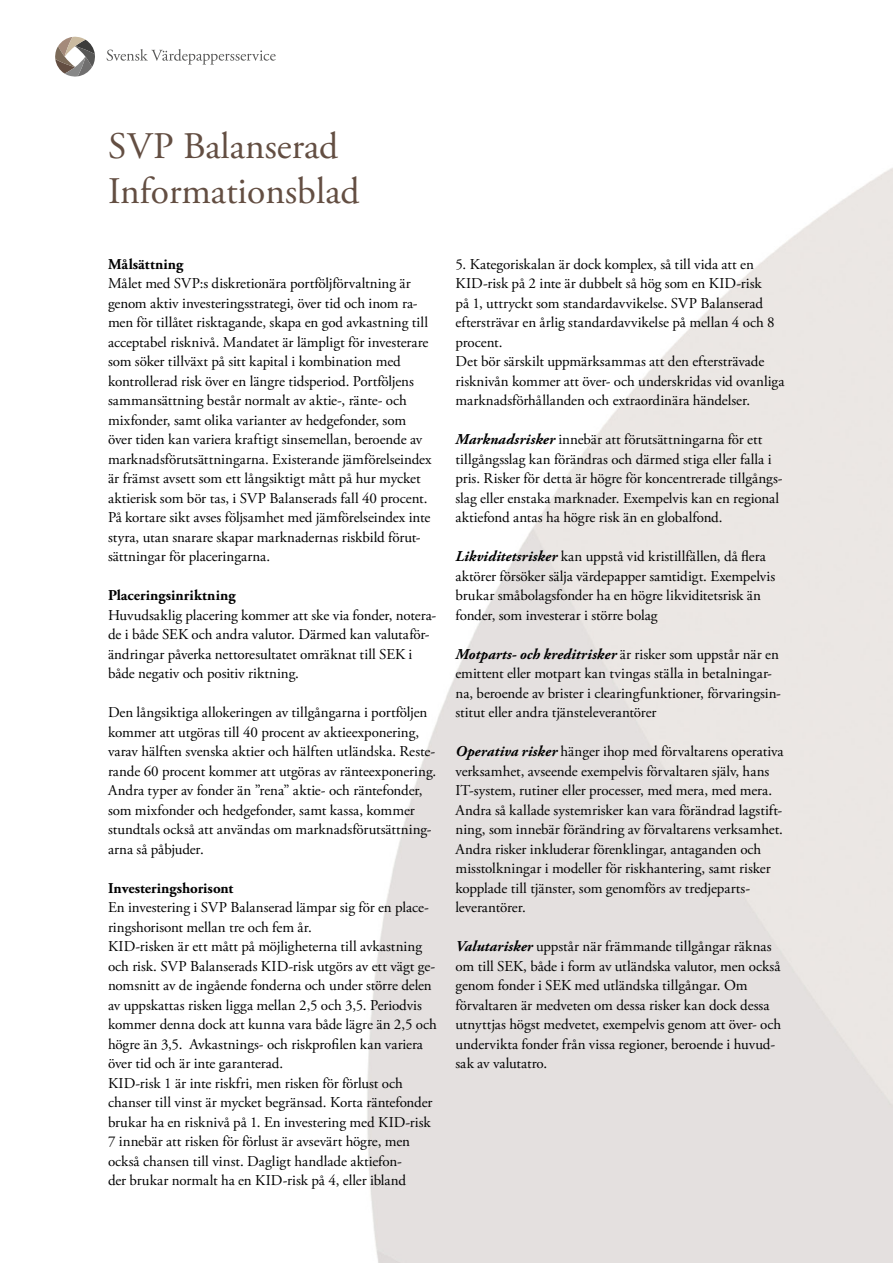
<style>
.page{position:relative;width:893px;height:1263px;background:#fff}
.page>*{position:absolute;margin:0;border:0;box-sizing:border-box;transform-origin:0 0}
.t1{font:37.5px/45px "Adobe Garamond Pro";color:#634e42}
.t2{font:15px/19.5px "Adobe Garamond Pro";letter-spacing:-.005em;color:#000}
.t3{font:700 15px "Adobe Garamond Pro";letter-spacing:.005em;color:#000}
.s1{font-weight:700;font-style:italic}
</style>
<div class="page">
<svg style="left:55px;top:37px;width:40px;height:40px"></svg>
<svg style="left:107px;top:49px;width:169px;height:16px"></svg>
<h1 class="t1" style="left:108px;top:125px;width:253px">SVP Balanserad<br>Informationsblad</h1>
<p class="t3" style="left:108px;top:255px;width:77px">Målsättning</p>
<p class="t2" style="left:108px;top:274px;width:325px">Målet med SVP:s diskretionära portföljförvaltning är genom aktiv investeringsstrategi, över tid och inom ra&shy;men för tillåtet risktagande, skapa en god avkastning till acceptabel risknivå. Mandatet är lämpligt för investerare som söker tillväxt på sitt kapital i kombination med kontrollerad risk över en längre tidsperiod. Portföljens sammansättning består normalt av aktie-, ränte- och mixfonder, samt olika varianter av hedgefonder, som över tiden kan variera kraftigt sinsemellan, beroende av marknadsförutsättningarna. Existerande jämförelseindex är främst avsett som ett långsiktigt mått på hur mycket aktierisk som bör tas, i SVP Balanserads fall 40 procent.<br>På kortare sikt avses följsamhet med jämförelseindex inte styra, utan snarare skapar marknadernas riskbild förut&shy;sättningar för placeringarna.</p>
<p class="t3" style="left:108px;top:587px;width:129px">Placeringsinriktning</p>
<p class="t2" style="left:108px;top:606px;width:330px">Huvudsaklig placering kommer att ske via fonder, notera&shy;de i både SEK och andra valutor. Därmed kan valutaför&shy;ändringar påverka nettoresultatet omräknat till SEK i både negativ och positiv riktning.</p>
<p class="t2" style="left:108px;top:703px;width:330px">Den långsiktiga allokeringen av tillgångarna i portföljen kommer att utgöras till 40 procent av aktieexponering, varav hälften svenska aktier och hälften utländska. Reste&shy;rande 60 procent kommer att utgöras av ränteexponering.<br>Andra typer av fonder än ”rena” aktie- och räntefonder, som mixfonder och hedgefonder, samt kassa, kommer stundtals också att användas om marknadsförutsättning&shy;arna så påbjuder.</p>
<p class="t3" style="left:108px;top:879px;width:127px">Investeringshorisont</p>
<p class="t2" style="left:108px;top:898px;width:330px">En investering i SVP Balanserad lämpar sig för en place&shy;ringshorisont mellan tre och fem år.<br>KID-risken är ett mått på möjligheterna till avkastning och risk. SVP Balanserads KID-risk utgörs av ett vägt ge&shy;nomsnitt av de ingående fonderna och under större delen av uppskattas risken ligga mellan 2,5 och 3,5. Periodvis kommer denna dock att kunna vara både lägre än 2,5 och högre än 3,5. Avkastnings- och riskprofilen kan variera över tid och är inte garanterad.<br>KID-risk 1 är inte riskfri, men risken för förlust och chanser till vinst är mycket begränsad. Korta räntefonder brukar ha en risknivå på 1. En investering med KID-risk 7 innebär att risken för förlust är avsevärt högre, men också chansen till vinst. Dagligt handlade aktiefon-<br>der brukar normalt ha en KID-risk på 4, eller ibland</p>
<p class="t2" style="left:455px;top:255px;width:330px">5. Kategoriskalan är dock komplex, så till vida att en KID-risk på 2 inte är dubbelt så hög som en KID-risk<br>på 1, uttryckt som standardavvikelse. SVP Balanserad eftersträvar en årlig standardavvikelse på mellan 4 och 8 procent.<br>Det bör särskilt uppmärksammas att den eftersträvade risknivån kommer att över- och underskridas vid ovanliga marknadsförhållanden och extraordinära händelser.</p>
<p class="t2" style="left:455px;top:430px;width:329px"><span class="s1">Marknadsrisker</span> innebär att förutsättningarna för ett tillgångsslag kan förändras och därmed stiga eller falla i pris. Risker för detta är högre för koncentrerade tillgångs&shy;slag eller enstaka marknader. Exempelvis kan en regional aktiefond antas ha högre risk än en globalfond.</p>
<p class="t2" style="left:455px;top:547px;width:321px"><span class="s1">Likviditetsrisker</span> kan uppstå vid kristillfällen, då flera aktörer försöker sälja värdepapper samtidigt. Exempelvis brukar småbolagsfonder ha en högre likviditetsrisk än fonder, som investerar i större bolag</p>
<p class="t2" style="left:455px;top:645px;width:327px"><span class="s1">Motparts- och kreditrisker</span> är risker som uppstår när en emittent eller motpart kan tvingas ställa in betalningar&shy;na, beroende av brister i clearingfunktioner, förvaringsin&shy;stitut eller andra tjänsteleverantörer</p>
<p class="t2" style="left:455px;top:742px;width:330px"><span class="s1">Operativa risker</span> hänger ihop med förvaltarens operativa verksamhet, avseende exempelvis förvaltaren själv, hans IT-system, rutiner eller processer, med mera, med mera.<br>Andra så kallade systemrisker kan vara förändrad lagstift&shy;ning, som innebär förändring av förvaltarens verksamhet.<br>Andra risker inkluderar förenklingar, antaganden och misstolkningar i modeller för riskhantering, samt risker kopplade till tjänster, som genomförs av tredjeparts&shy;leverantörer.</p>
<p class="t2" style="left:455px;top:937px;width:327px"><span class="s1">Valutarisker</span> uppstår när främmande tillgångar räknas om till SEK, både i form av utländska valutor, men också genom fonder i SEK med utländska tillgångar. Om förvaltaren är medveten om dessa risker kan dock dessa utnyttjas högst medvetet, exempelvis genom att över- och undervikta fonder från vissa regioner, beroende i huvud&shy;sak av valutatro.</p>
</div>
